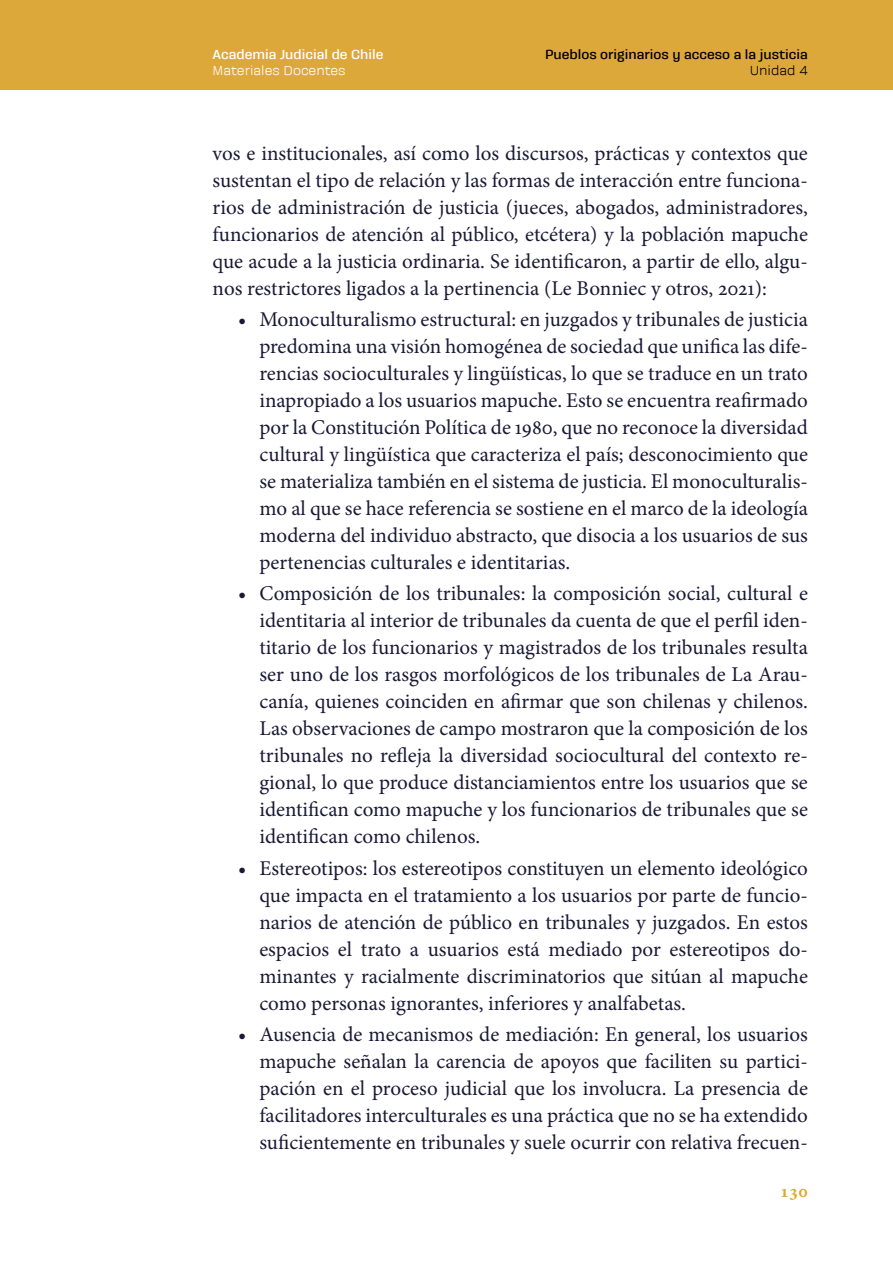
<style>
.page{position:relative;width:893px;height:1263px;background:#fff}
.page>*{position:absolute;margin:0;border:0;box-sizing:border-box;transform-origin:0 0}
.t1{font:21px/27px "Minion Pro";color:#1a1835;text-align:justify}
.t2{font:700 18px "Minion Pro";color:#dda83a}
.t3{font:700 13.5px "Galeana Standard";color:#000}
.t4{font:700 13.5px "Galeana Standard";color:#fff}
.t5{font:13.5px "Galeana Standard";color:#fff}
.t6{font:13.5px "Galeana Standard";color:#000}
</style>
<div class="page">
<div style="left:0;top:0;width:893px;height:89px;background:#dda83a"></div>
<p class="t4" style="left:213px;top:47px;width:172px">Academia Judicial de Chile</p>
<p class="t5" style="left:213px;top:63px;width:134px">Materiales Docentes</p>
<p class="t3" style="left:545px;top:47px;width:264px">Pueblos originarios y acceso a la justicia</p>
<p class="t6" style="left:750px;top:63px;width:60px">Unidad 4</p>
<p class="t1" style="left:213px;top:140px;width:597px">vos e institucionales, así como los discursos, prácticas y contextos que sustentan el tipo de relación y las formas de interacción entre funciona&shy;rios de administración de justicia (jueces, abogados, administradores, funcionarios de atención al público, etcétera) y la población mapuche que acude a la justicia ordinaria. Se identificaron, a partir de ello, algu&shy;nos restrictores ligados a la pertinencia (Le Bonniec y otros, 2021):</p>
<p class="t1" style="left:259px;top:306px;width:550px;text-indent:-21px">• Monoculturalismo estructural: en juzgados y tribunales de justicia predomina una visión homogénea de sociedad que unifica las dife&shy;rencias socioculturales y lingüísticas, lo que se traduce en un trato inapropiado a los usuarios mapuche. Esto se encuentra reafirmado por la Constitución Política de 1980, que no reconoce la diversidad cultural y lingüística que caracteriza el país; desconocimiento que se materializa también en el sistema de justicia. El monoculturalis&shy;mo al que se hace referencia se sostiene en el marco de la ideología moderna del individuo abstracto, que disocia a los usuarios de sus pertenencias culturales e identitarias.</p>
<p class="t1" style="left:259px;top:580px;width:550px;text-indent:-21px">• Composición de los tribunales: la composición social, cultural e identitaria al interior de tribunales da cuenta de que el perfil iden&shy;titario de los funcionarios y magistrados de los tribunales resulta ser uno de los rasgos morfológicos de los tribunales de La Arau&shy;canía, quienes coinciden en afirmar que son chilenas y chilenos.<br>Las observaciones de campo mostraron que la composición de los tribunales no refleja la diversidad sociocultural del contexto re&shy;gional, lo que produce distanciamientos entre los usuarios que se identifican como mapuche y los funcionarios de tribunales que se identifican como chilenos.</p>
<p class="t1" style="left:259px;top:854px;width:550px;text-indent:-21px">• Estereotipos: los estereotipos constituyen un elemento ideológico que impacta en el tratamiento a los usuarios por parte de funcio&shy;narios de atención de público en tribunales y juzgados. En estos espacios el trato a usuarios está mediado por estereotipos do&shy;minantes y racialmente discriminatorios que sitúan al mapuche como personas ignorantes, inferiores y analfabetas.</p>
<p class="t1" style="left:259px;top:1021px;width:550px;text-indent:-21px">• Ausencia de mecanismos de mediación: En general, los usuarios mapuche señalan la carencia de apoyos que faciliten su partici&shy;pación en el proceso judicial que los involucra. La presencia de facilitadores interculturales es una práctica que no se ha extendido suficientemente en tribunales y suele ocurrir con relativa frecuen-</p>
<p class="t2" style="left:780px;top:1178px;width:30px">130</p>
</div>
